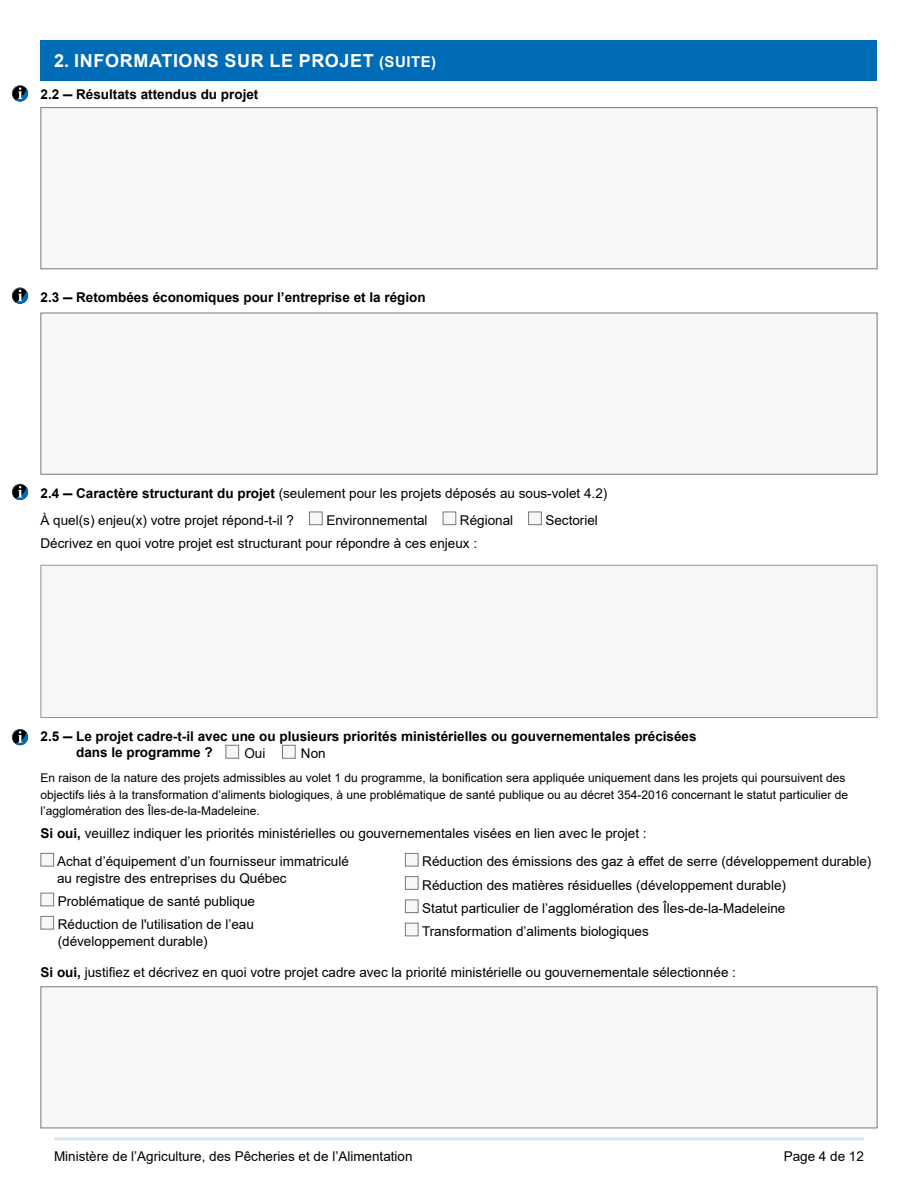
<style>
.page{position:relative;width:918px;height:1188px;background:#fff}
.page>*{position:absolute;margin:0;border:0;box-sizing:border-box;transform-origin:0 0}
.t1{font:700 18px "Nlymmq Arial";letter-spacing:.035em;color:#fff}
.t2{font:13.5px/23.2px "Wpscfs Arial";color:#000}
.t3{font:700 13.5px/16.5px "Nlymmq Arial";color:#000}
.t4{font:13.5px "Dhfxbh Arial";color:#000}
.t5{font:13.5px "Qhvbqt Arial";color:#000}
.t6{font:12px/16.5px "Wpscfs Arial";color:#000}
.s1{font-size:15px}
.s2{font-family:"Nlymmq Arial";font-weight:700}
.s3{font-family:"Xrprrs Arial";font-weight:700}
</style>
<div class="page">
<hr style="left:54px;top:1137px;width:810px;height:3px;background:#d6e7f1">
<div style="left:40px;top:107px;width:838px;height:162px;background:#f7f7f7;border:1px solid #77787b"></div>
<svg style="left:12px;top:86px;width:16px;height:16px"></svg>
<div style="left:40px;top:313px;width:838px;height:162px;background:#f7f7f7;border:1px solid #77787b"></div>
<svg style="left:12px;top:288px;width:16px;height:16px"></svg>
<div style="left:40px;top:40px;width:838px;height:41px;background:#006bb7"></div>
<div style="left:40px;top:853px;width:14px;height:13px;background:#f7f7f7;border:1px solid #77787b"></div>
<div style="left:40px;top:893px;width:14px;height:13px;background:#f7f7f7;border:1px solid #77787b"></div>
<div style="left:40px;top:916px;width:14px;height:13px;background:#f7f7f7;border:1px solid #77787b"></div>
<svg style="left:12px;top:729px;width:16px;height:16px"></svg>
<div style="left:226px;top:745px;width:13px;height:14px;background:#f7f7f7;border:1px solid #77787b"></div>
<div style="left:282px;top:745px;width:14px;height:14px;background:#f7f7f7;border:1px solid #77787b"></div>
<div style="left:309px;top:512px;width:14px;height:13px;background:#f7f7f7;border:1px solid #77787b"></div>
<div style="left:443px;top:512px;width:13px;height:13px;background:#f7f7f7;border:1px solid #77787b"></div>
<div style="left:528px;top:512px;width:14px;height:13px;background:#f7f7f7;border:1px solid #77787b"></div>
<div style="left:40px;top:565px;width:838px;height:153px;background:#f7f7f7;border:1px solid #939598"></div>
<svg style="left:12px;top:484px;width:16px;height:16px"></svg>
<div style="left:40px;top:986px;width:838px;height:142px;background:#f7f7f7;border:1px solid #77787b"></div>
<div style="left:405px;top:853px;width:13px;height:13px;background:#f7f7f7;border:1px solid #77787b"></div>
<div style="left:405px;top:876px;width:13px;height:14px;background:#f7f7f7;border:1px solid #77787b"></div>
<div style="left:405px;top:899px;width:13px;height:14px;background:#f7f7f7;border:1px solid #77787b"></div>
<div style="left:405px;top:923px;width:13px;height:13px;background:#f7f7f7;border:1px solid #77787b"></div>
<h1 class="t1" style="left:54px;top:48px;width:384px">2. INFORMATIONS SUR LE PROJET <span class="s1">(SUITE)</span></h1>
<p class="t3" style="left:40px;top:86px;width:219px">2.2 – Résultats attendus du projet</p>
<p class="t3" style="left:40px;top:289px;width:387px">2.3 – Retombées économiques pour l’entreprise et la région</p>
<h3 class="t2" style="left:40px;top:480px;width:568px;line-height:26.7px"><span class="s2">2.4 –</span> <span class="s3">Caractère structurant du projet</span> (seulement pour les projets déposés au sous-volet 4.2)<br>À quel(s) enjeu(x) votre projet répond-t-il ?</h3>
<p class="t2" style="left:326px;top:509px;width:103px">Environnemental</p>
<p class="t2" style="left:460px;top:509px;width:55px">Régional</p>
<p class="t2" style="left:545px;top:509px;width:54px">Sectoriel</p>
<p class="t2" style="left:41px;top:532px;width:438px">Décrivez en quoi votre projet est structurant pour répondre à ces enjeux :</p>
<p class="t3" style="left:76px;top:728px;width:622px;text-indent:-36px">2.5 – Le projet cadre-t-il avec une ou plusieurs priorités ministérielles ou gouvernementales précisées dans le programme ?</p>
<p class="t2" style="left:244px;top:741px;width:23px">Oui</p>
<p class="t2" style="left:301px;top:741px;width:26px">Non</p>
<p class="t6" style="left:40px;top:770px;width:809px">En raison de la nature des projets admissibles au volet 1 du programme, la bonification sera appliquée uniquement dans les projets qui poursuivent des objectifs liés à la transformation d’aliments biologiques, à une problématique de santé publique ou au décret 354-2016 concernant le statut particulier de l’agglomération des Îles-de-la-Madeleine.</p>
<p class="t2" style="left:422px;top:820px;width:451px;line-height:28px;text-indent:-382px"><span class="s2">Si oui,</span> veuillez indiquer les priorités ministérielles ou gouvernementales visées en lien avec le projet :<br>Réduction des émissions des gaz à effet de serre (développement durable)</p>
<p class="t2" style="left:422px;top:873px;width:366px;text-align:justify">Réduction des matières résiduelles (développement durable)<br>Statut particulier de l’agglomération des Îles-de-la-Madeleine Transformation d’aliments biologiques</p>
<p class="t2" style="left:57px;top:853px;width:293px;line-height:16.5px">Achat d’équipement d’un fournisseur immatriculé au registre des entreprises du Québec</p>
<p class="t2" style="left:58px;top:890px;width:199px">Problématique de santé publique<br>Réduction de l'utilisation de l’eau</p>
<p class="t2" style="left:58px;top:930px;width:152px">(développement durable)</p>
<p class="t2" style="left:40px;top:961px;width:697px"><span class="s2">Si oui,</span> justifiez et décrivez en quoi votre projet cadre avec la priorité ministérielle ou gouvernementale sélectionnée :</p>
<p class="t4" style="left:54px;top:1147px;width:360px">Ministère de l’Agriculture, des Pêcheries et de l’Alimentation</p>
<p class="t5" style="left:784px;top:1147px;width:82px">Page 4 de 12</p>
</div>
